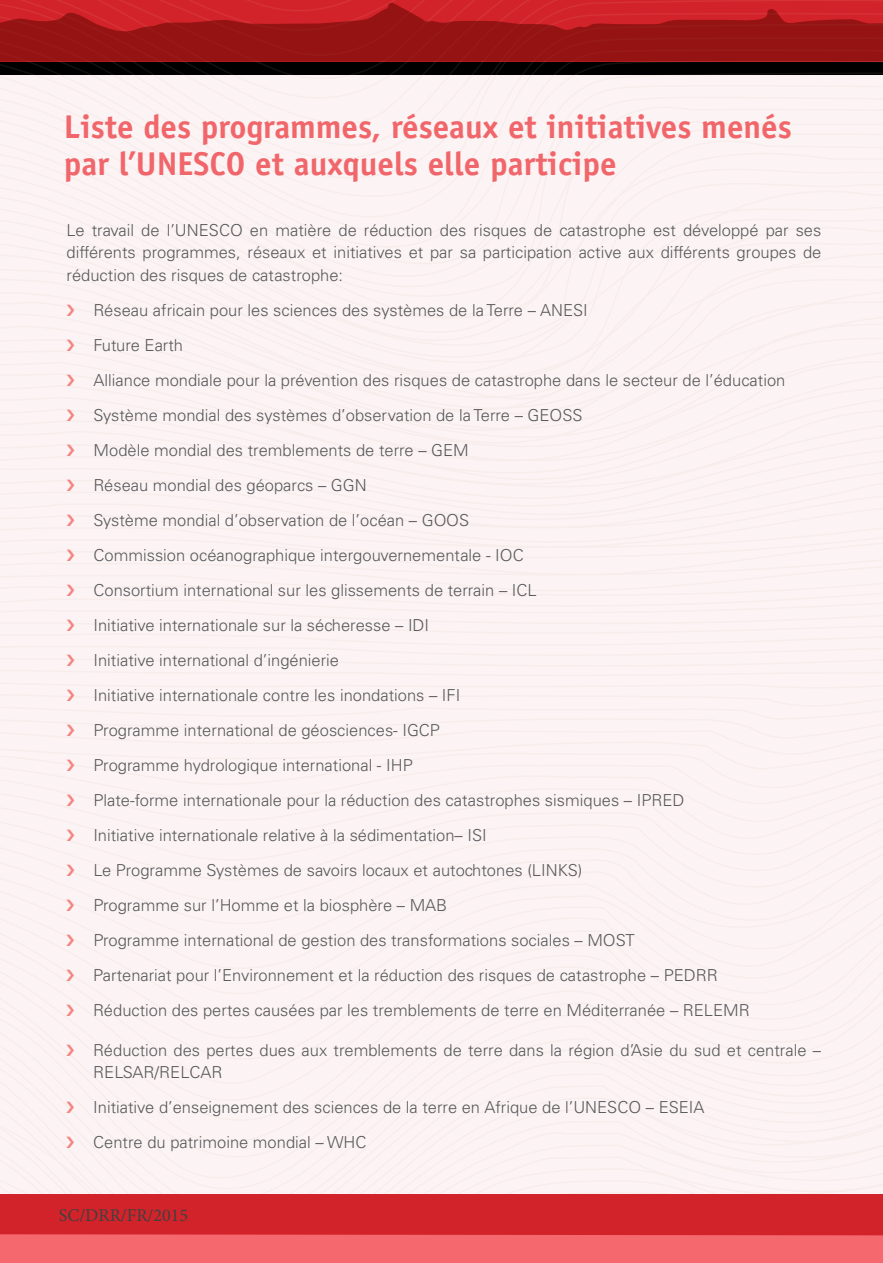
<style>
.page{position:relative;width:883px;height:1263px;background:#fff}
.page>*{position:absolute;margin:0;border:0;box-sizing:border-box;transform-origin:0 0}
.t1{font:700 33px/37.5px "Officina Sans Std";color:#f1666b}
.t2{font:18px "Minion Pro";color:#404040}
.t3{font:300 16.5px/35px "Univers LT Std";color:#58595b}
</style>
<div class="page">
<div style="left:0;top:1195px;width:882px;height:68px;background:#d2232a"></div>
<div style="left:0;top:1234px;width:882px;height:29px;background:#f4686e"></div>
<div style="left:0;top:62px;width:882px;height:13px;background:#000"></div>
<svg style="left:0;top:1px;width:882px;height:61px;background:#aa191b"></svg>
<div style="left:0;top:75px;width:882px;height:1120px;background:#fcf4f4"></div>
<h1 class="t1" style="left:64px;top:107px;width:729px">Liste des programmes, réseaux et initiatives menés par l’UNESCO et auxquels elle participe</h1>
<p class="t3" style="left:67px;top:219px;width:756px;line-height:22.5px;text-align:justify">Le travail de l’UNESCO en matière de réduction des risques de catastrophe est développé par ses différents programmes, réseaux et initiatives et par sa participation active aux différents groupes de réduction des risques de catastrophe:</p>
<p class="t3" style="left:93px;top:293px;width:693px">Réseau africain pour les sciences des systèmes de la Terre – ANESI<br>Future Earth<br>Alliance mondiale pour la prévention des risques de catastrophe dans le secteur de l’éducation Système mondial des systèmes d’observation de la Terre – GEOSS<br>Modèle mondial des tremblements de terre – GEM<br>Réseau mondial des géoparcs – GGN<br>Système mondial d’observation de l’océan – GOOS<br>Commission océanographique intergouvernementale - IOC<br>Consortium international sur les glissements de terrain – ICL<br>Initiative internationale sur la sécheresse – IDI<br>Initiative international d’ingénierie<br>Initiative internationale contre les inondations – IFI<br>Programme international de géosciences- IGCP<br>Programme hydrologique international - IHP<br>Plate-forme internationale pour la réduction des catastrophes sismiques – IPRED<br>Initiative internationale relative à la sédimentation– ISI<br>Le Programme Systèmes de savoirs locaux et autochtones (LINKS)<br>Programme sur l’Homme et la biosphère – MAB<br>Programme international de gestion des transformations sociales – MOST<br>Partenariat pour l’Environnement et la réduction des risques de catastrophe – PEDRR Réduction des pertes causées par les tremblements de terre en Méditerranée – RELEMR</p>
<p class="t3" style="left:93px;top:1039px;width:729px;line-height:22.5px">Réduction des pertes dues aux tremblements de terre dans la région d’Asie du sud et centrale –<br>RELSAR/RELCAR</p>
<p class="t3" style="left:93px;top:1090px;width:612px">Initiative d’enseignement des sciences de la terre en Afrique de l’UNESCO – ESEIA<br>Centre du patrimoine mondial – WHC</p>
<p class="t2" style="left:59px;top:1203px;width:131px">SC/DRR/FR/2015</p>
</div>
